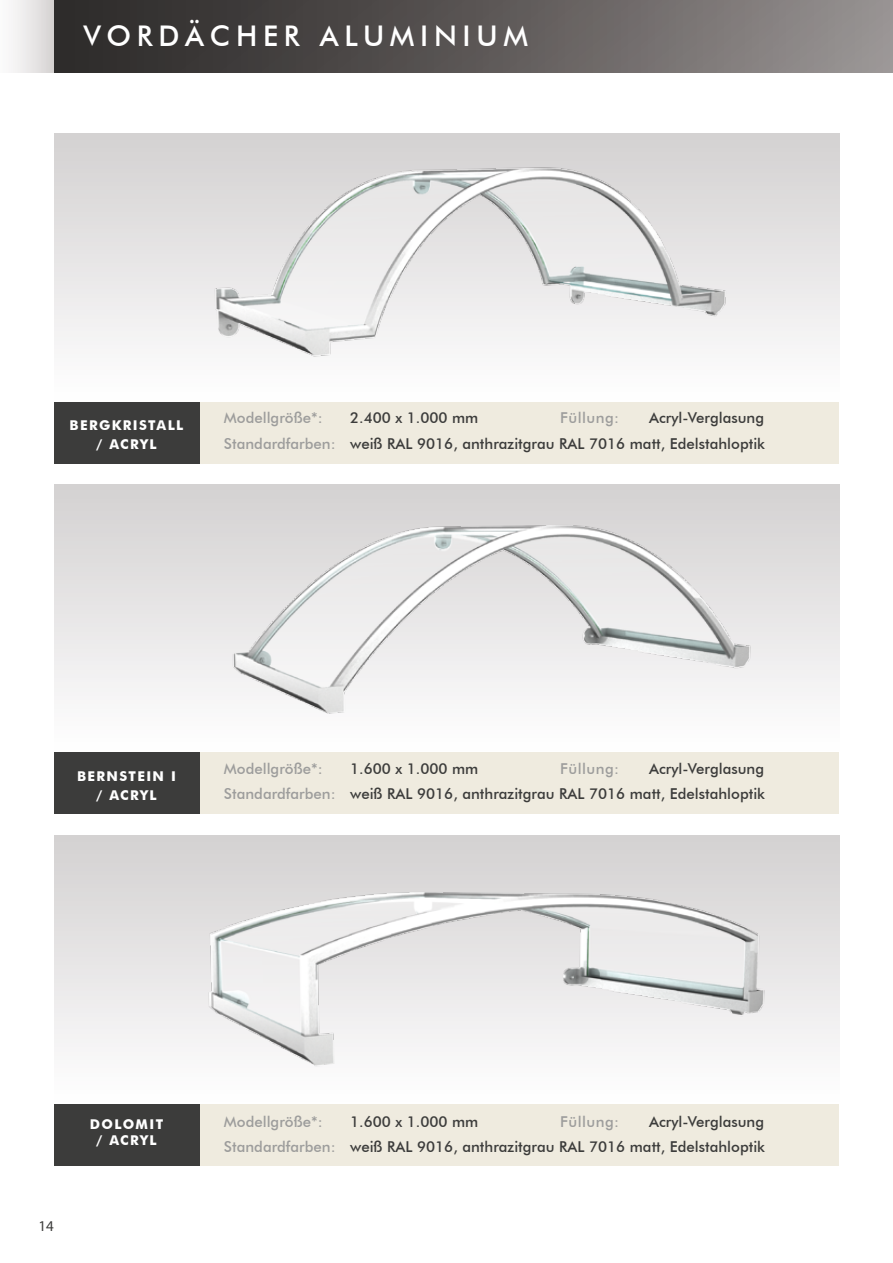
<style>
.page{position:relative;width:893px;height:1263px;background:#fff}
.page>*{position:absolute;margin:0;border:0;box-sizing:border-box;transform-origin:0 0}
.t1{font:500 28.5px "Futura BT";letter-spacing:.2em;color:#fff}
.t2{font:500 15px/25.3px "Futura BT";color:#3c3c3b;text-align:right}
.t3{font:500 15px "Futura BT";color:#9d9d9c}
.t4{font:500 15px "Futura BT";letter-spacing:.03em;color:#9d9d9c}
.t5{font:15px "Myriad Pro";color:#3c3c3b}
.t6{font:700 13.5px/19.5px "Futura BT";letter-spacing:.1em;color:#fff;text-align:center}
.s1{color:#9d9d9c}
</style>
<div class="page">
<div style="left:0;top:0;width:54px;height:73px;background:linear-gradient(to right,#fff,#d8d5d4)"></div>
<div style="left:54px;top:0;width:839px;height:73px;background:linear-gradient(to right,#262322,#969190)"></div>
<svg style="left:54px;top:836px;width:785px;height:211px;background:#e1dfdf"></svg>
<svg style="left:813px;top:134px;width:26px;height:211px"></svg>
<div style="left:54px;top:402px;width:147px;height:62px;background:#3c3c3b"></div>
<div style="left:201px;top:402px;width:638px;height:62px;background:#efebdf"></div>
<div style="left:54px;top:752px;width:147px;height:62px;background:#3c3c3b"></div>
<div style="left:201px;top:752px;width:638px;height:62px;background:#efebdf"></div>
<div style="left:54px;top:1104px;width:147px;height:62px;background:#3c3c3b"></div>
<div style="left:201px;top:1104px;width:638px;height:62px;background:#efebdf"></div>
<img style="left:54px;top:134px;width:759px;height:223px">
<img style="left:71px;top:485px;width:769px;height:229px">
<img style="left:102px;top:841px;width:708px;height:226px">
<h1 class="t1" style="left:84px;top:18px;width:446px">VORDÄCHER ALUMINIUM</h1>
<p class="t6" style="left:70px;top:415px;width:115px">BERGKRISTALL / ACRYL</p>
<p class="t3" style="left:224px;top:409px;width:100px">Modellgröße*:</p>
<p class="t2" style="left:350px;top:405px;width:130px">2.400 x 1.000 mm</p>
<p class="t4" style="left:560px;top:409px;width:61px">Füllung:</p>
<p class="t2" style="left:224px;top:405px;width:543px">Acryl-Verglasung<br><span class="s1">Standardfarben:</span> weiß RAL 9016, anthrazitgrau RAL 7016 matt, Edelstahloptik</p>
<p class="t6" style="left:77px;top:766px;width:100px">BERNSTEIN I / ACRYL</p>
<p class="t3" style="left:224px;top:759px;width:100px">Modellgröße*:</p>
<p class="t2" style="left:350px;top:755px;width:130px">1.600 x 1.000 mm</p>
<p class="t4" style="left:560px;top:759px;width:61px">Füllung:</p>
<p class="t2" style="left:224px;top:755px;width:543px">Acryl-Verglasung<br><span class="s1">Standardfarben:</span> weiß RAL 9016, anthrazitgrau RAL 7016 matt, Edelstahloptik</p>
<p class="t5" style="left:38px;top:1216px;width:17px">14</p>
<p class="t6" style="left:90px;top:1116px;width:75px;line-height:16.2px">DOLOMIT / ACRYL</p>
<p class="t3" style="left:224px;top:1112px;width:100px">Modellgröße*:</p>
<p class="t2" style="left:350px;top:1109px;width:130px">1.600 x 1.000 mm</p>
<p class="t4" style="left:560px;top:1112px;width:61px">Füllung:</p>
<p class="t2" style="left:224px;top:1109px;width:543px">Acryl-Verglasung<br><span class="s1">Standardfarben:</span> weiß RAL 9016, anthrazitgrau RAL 7016 matt, Edelstahloptik</p>
</div>
